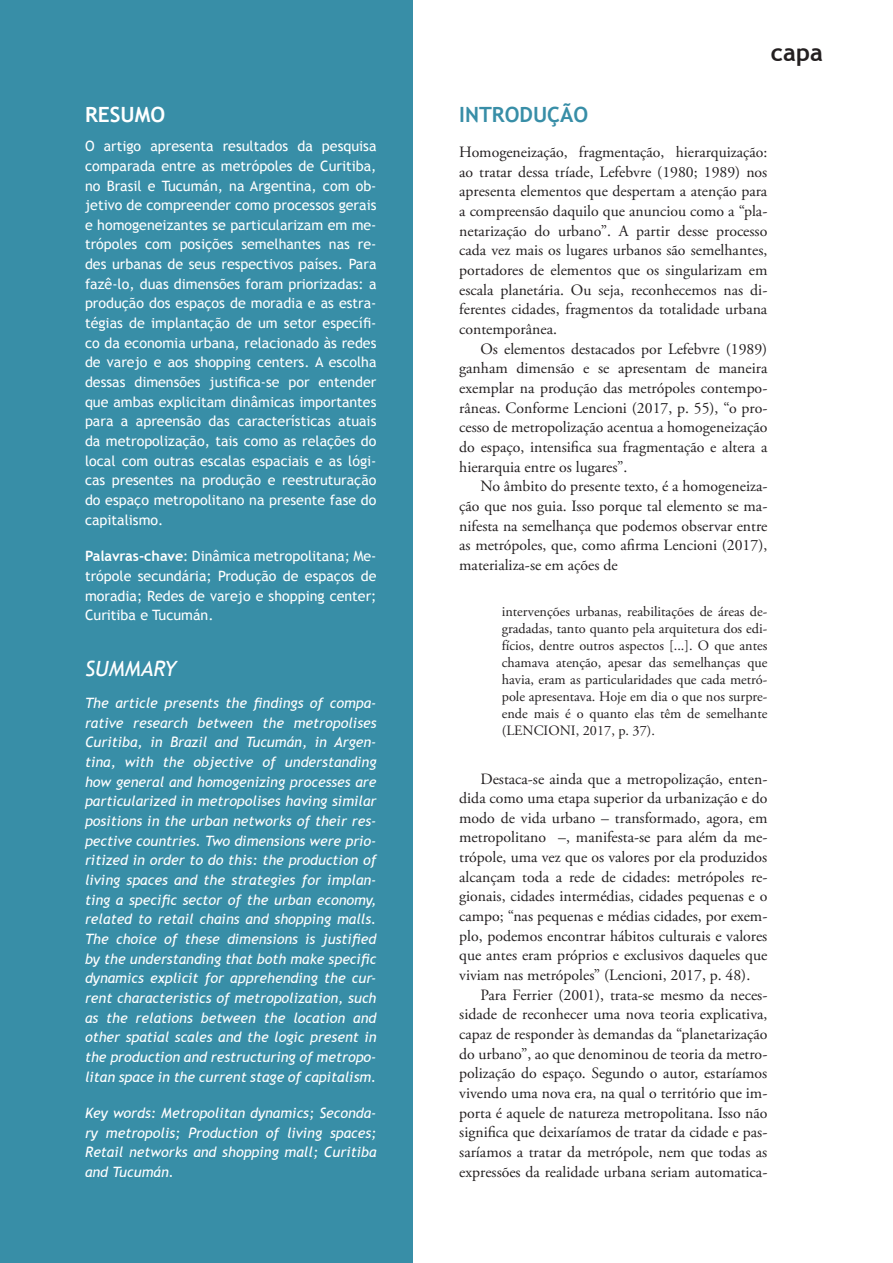
<style>
.page{position:relative;width:893px;height:1263px;background:#fff}
.page>*{position:absolute;margin:0;border:0;box-sizing:border-box;transform-origin:0 0}
.t1{font:700 24px "Trebuchet MS";color:#231f20}
.subtitulo_artigo_CA{font:700 21px "Trebuchet MS";color:#388ea7}
.subtitulo_artigo_CA-2{font:italic 21px "Trebuchet MS";color:#fff}
.subtitulo_artigo_CA-3{font:700 21px "Trebuchet MS";color:#fff}
.paragrafo_simples{font:15.75px/19.6px "Adobe Garamond Pro";color:#231f20;text-align:justify}
.paragrafo_simples-2{font:italic 14.25px/19.6px "Trebuchet MS";color:#fff;text-align:justify}
.paragrafo_simples-3{font:14.25px/19.6px "Trebuchet MS";color:#fff;text-align:justify}
.citacao{font:14.25px/17.1px "Adobe Garamond Pro";color:#231f20;text-align:justify}
.s1{font-weight:700}
</style>
<div class="page">
<div style="left:0;top:0;width:412px;height:1263px;background:#388ea7"></div>
<p class="subtitulo_artigo_CA-3" style="left:85px;top:101px;width:82px">RESUMO</p>
<p class="paragrafo_simples-3" style="left:85px;top:137px;width:293px">O artigo apresenta resultados da pesquisa comparada entre as metrópoles de Curitiba, no Brasil e Tucumán, na Argentina, com ob&shy;jetivo de compreender como processos gerais e homogeneizantes se particularizam em me&shy;trópoles com posições semelhantes nas re&shy;des urbanas de seus respectivos países. Para fazê-lo, duas dimensões foram priorizadas: a produção dos espaços de moradia e as estra&shy;tégias de implantação de um setor específi&shy;co da economia urbana, relacionado às redes de varejo e aos shopping centers. A escolha dessas dimensões justifica-se por entender que ambas explicitam dinâmicas importantes para a apreensão das características atuais da metropolização, tais como as relações do local com outras escalas espaciais e as lógi&shy;cas presentes na produção e reestruturação do espaço metropolitano na presente fase do capitalismo.</p>
<p class="paragrafo_simples-3" style="left:85px;top:547px;width:293px"><span class="s1">Palavras-chave</span>: Dinâmica metropolitana; Me&shy;trópole secundária; Produção de espaços de moradia; Redes de varejo e shopping center; Curitiba e Tucumán.</p>
<p class="subtitulo_artigo_CA-2" style="left:85px;top:656px;width:93px">SUMMARY</p>
<p class="paragrafo_simples-2" style="left:85px;top:693px;width:293px">The article presents the findings of compa&shy;rative research between the metropolises Curitiba, in Brazil and Tucumán, in Argen&shy;tina, with the objective of understanding how general and homogenizing processes are particularized in metropolises having similar positions in the urban networks of their res&shy;pective countries. Two dimensions were prio&shy;ritized in order to do this: the production of living spaces and the strategies for implan&shy;ting a specific sector of the urban economy, related to retail chains and shopping malls.<br>The choice of these dimensions is justified by the understanding that both make specific dynamics explicit for apprehending the cur&shy;rent characteristics of metropolization, such as the relations between the location and other spatial scales and the logic present in the production and restructuring of metropo&shy;litan space in the current stage of capitalism.</p>
<p class="paragrafo_simples-2" style="left:85px;top:1103px;width:293px">Key words: Metropolitan dynamics; Seconda&shy;ry metropolis; Production of living spaces; Retail networks and shopping mall; Curitiba and Tucumán.</p>
<p class="t1" style="left:771px;top:37px;width:53px">capa</p>
<p class="subtitulo_artigo_CA" style="left:459px;top:101px;width:130px">INTRODUÇÃO</p>
<p class="paragrafo_simples" style="left:459px;top:143px;width:310px">Homogeneização, fragmentação, hierarquização: ao tratar dessa tríade, Lefebvre (1980; 1989) nos apresenta elementos que despertam a atenção para a compreensão daquilo que anunciou como a “pla&shy;netarização do urbano”. A partir desse processo cada vez mais os lugares urbanos são semelhantes, portadores de elementos que os singularizam em escala planetária. Ou seja, reconhecemos nas di&shy;ferentes cidades, fragmentos da totalidade urbana contemporânea.</p>
<p class="paragrafo_simples" style="left:459px;top:339px;width:310px;text-indent:21px">Os elementos destacados por Lefebvre (1989) ganham dimensão e se apresentam de maneira exemplar na produção das metrópoles contempo&shy;râneas. Conforme Lencioni (2017, p. 55), “o pro&shy;cesso de metropolização acentua a homogeneização do espaço, intensifica sua fragmentação e altera a hierarquia entre os lugares”.</p>
<p class="paragrafo_simples" style="left:459px;top:477px;width:310px;text-indent:21px">No âmbito do presente texto, é a homogeneiza&shy;ção que nos guia. Isso porque tal elemento se ma&shy;nifesta na semelhança que podemos observar entre as metrópoles, que, como afirma Lencioni (2017), materializa-se em ações de</p>
<p class="citacao" style="left:502px;top:603px;width:267px">intervenções urbanas, reabilitações de áreas de&shy;gradadas, tanto quanto pela arquitetura dos edi&shy;fícios, dentre outros aspectos [...]. O que antes chamava atenção, apesar das semelhanças que havia, eram as particularidades que cada metró&shy;pole apresentava. Hoje em dia o que nos surpre&shy;ende mais é o quanto elas têm de semelhante (LENCIONI, 2017, p. 37).</p>
<p class="paragrafo_simples" style="left:459px;top:769px;width:310px;text-indent:21px">Destaca-se ainda que a metropolização, enten&shy;dida como uma etapa superior da urbanização e do modo de vida urbano – transformado, agora, em metropolitano –, manifesta-se para além da me&shy;trópole, uma vez que os valores por ela produzidos alcançam toda a rede de cidades: metrópoles re&shy;gionais, cidades intermédias, cidades pequenas e o campo; “nas pequenas e médias cidades, por exem&shy;plo, podemos encontrar hábitos culturais e valores que antes eram próprios e exclusivos daqueles que viviam nas metrópoles” (Lencioni, 2017, p. 48).</p>
<p class="paragrafo_simples" style="left:459px;top:985px;width:310px;text-indent:21px">Para Ferrier (2001), trata-se mesmo da neces&shy;sidade de reconhecer uma nova teoria explicativa, capaz de responder às demandas da “planetarização do urbano”, ao que denominou de teoria da metro&shy;polização do espaço. Segundo o autor, estaríamos vivendo uma nova era, na qual o território que im&shy;porta é aquele de natureza metropolitana. Isso não significa que deixaríamos de tratar da cidade e pas&shy;saríamos a tratar da metrópole, nem que todas as expressões da realidade urbana seriam automatica-</p>
</div>
